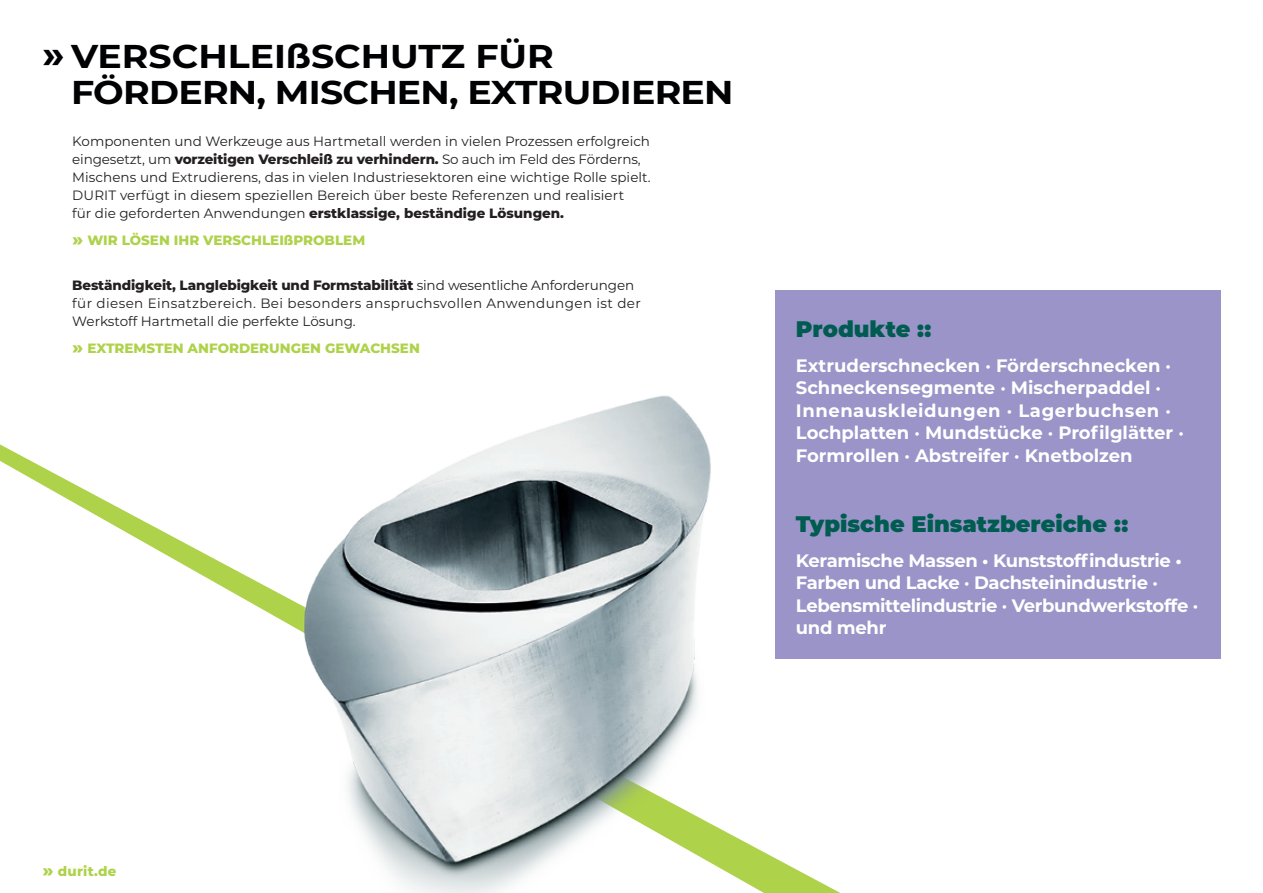
<style>
.page{position:relative;width:1263px;height:893px;background:#fff}
.page>*{position:absolute;margin:0;border:0;box-sizing:border-box;transform-origin:0 0}
.t1{font:700 33px/36px "Montserrat";letter-spacing:-.02em;color:#000103;scale:1.1 1}
.t2{font:900 22.5px "Montserrat";color:#005c50}
.t3{font:700 18px/22.5px "Montserrat";letter-spacing:-.005em;color:#fff}
.t4{font:13.5px/18px "Montserrat";letter-spacing:.005em;color:#231f20}
.t5{font:13.5px/18px "Montserrat";letter-spacing:.03em;color:#231f20}
.t6{font:800 13.5px "Montserrat";color:#aed24a}
.s1{font-size:39px}
.s2{font-weight:800}
.s3{font-size:18px}
.s4{color:#9a94c8}
</style>
<div class="page">
<svg style="left:0;top:444px;width:172px;height:114px"></svg>
<img style="left:172px;top:395px;width:668px;height:498px">
<div style="left:775px;top:290px;width:445px;height:369px;background:#9a94c8"></div>
<h1 class="t1" style="left:71px;top:36px;width:604px;text-indent:-29px"><span class="s1">»</span> VERSCHLEIßSCHUTZ FÜR<br>FÖRDERN, MISCHEN, EXTRUDIEREN</h1>
<p class="t4" style="left:72px;top:132px;width:580px">Komponenten und Werkzeuge aus Hartmetall werden in vielen Prozessen erfolgreich eingesetzt, um <span class="s2">vorzeitigen Verschleiß zu verhindern.</span> So auch im Feld des Förderns, Mischens und Extrudierens, das in vielen Industriesektoren eine wichtige Rolle spielt.<br>DURIT verfügt in diesem speziellen Bereich über beste Referenzen und realisiert<br>für die geforderten Anwendungen <span class="s2">erstklassige, beständige Lösungen.</span></p>
<p class="t6" style="left:72px;top:231px;width:294px"><span class="s3">»</span> WIR LÖSEN IHR VERSCHLEIßPROBLEM</p>
<p class="t5" style="left:72px;top:276px;width:570px"><span class="s2">Beständigkeit, Langlebigkeit und Formstabilität</span> sind wesentliche Anforderungen für diesen Einsatzbereich. Bei besonders anspruchsvollen Anwendungen ist der<br>Werkstoff Hartmetall die perfekte Lösung.</p>
<p class="t6" style="left:72px;top:339px;width:349px"><span class="s3">»</span> EXTREMSTEN ANFORDERUNGEN GEWACHSEN</p>
<h2 class="t2" style="left:796px;top:312px;width:137px">Produkte ::</h2>
<h3 class="t3" style="left:796px;top:353px;width:389px">Extruderschnecken · Förderschnecken · Schneckensegmente · Mischerpaddel · Innenauskleidungen · Lagerbuchsen · Lochplatten · Mundstücke · Profilglätter · Formrollen · Abstreifer · Knetbolzen</h3>
<h2 class="t2" style="left:796px;top:507px;width:374px">Typische Einsatzbereiche ::<span class="s4">atb</span></h2>
<h3 class="t3" style="left:796px;top:548px;width:404px">Keramische Massen • Kunststoffindustrie • Farben und Lacke · Dachsteinindustrie · Lebensmittelindustrie · Verbundwerkstoffe · und mehr</h3>
<p class="t6" style="left:43px;top:861px;width:76px"><span class="s3">»</span> durit.de</p>
</div>
